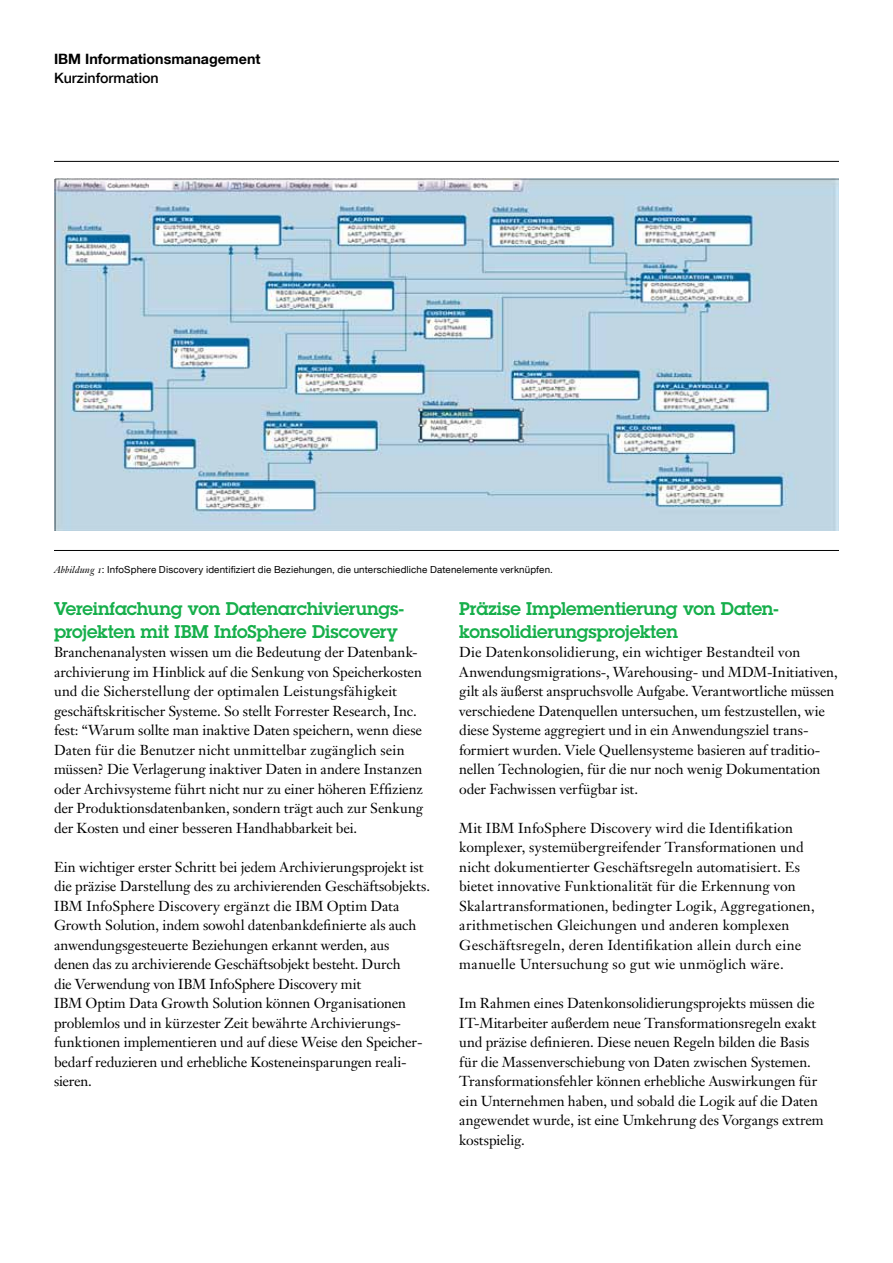
<style>
.page{position:relative;width:893px;height:1263px;background:#fff}
.page>*{position:absolute;margin:0;border:0;box-sizing:border-box;transform-origin:0 0}
.t1{font:600 18px/22.5px "Lubalin Graph Std";letter-spacing:-.01em;color:#16af4b}
.t2{font:14.25px/19.5px "Janson Text LT Std";letter-spacing:-.005em;color:#000}
.t3{font:700 14.25px "Helvetica Neue LT Com";color:#000}
.t4{font:500 14.25px "Helvetica Neue LT Com";color:#000}
.t5{font:9.75px "Helvetica Neue LT Com";letter-spacing:.015em;color:#000}
.s1{font-family:"Janson Text LT Std";font-style:italic}
</style>
<div class="page">
<img style="left:54px;top:179px;width:785px;height:352px">
<hr style="left:54px;top:161px;width:785px;height:1px;background:#000">
<hr style="left:54px;top:550px;width:785px;height:1px;background:#000">
<p class="t3" style="left:54px;top:50px;width:208px">IBM Informationsmanagement</p>
<p class="t4" style="left:54px;top:70px;width:106px">Kurzinformation</p>
<p class="t5" style="left:54px;top:564px;width:500px"><span class="s1">Abbildung 1</span>: InfoSphere Discovery identifiziert die Beziehungen, die unterschiedliche Datenelemente verknüpfen.</p>
<p class="t1" style="left:54px;top:597px;width:352px">Vereinfachung von Datenarchivierungs&shy;projekten mit IBM InfoSphere Discovery</p>
<p class="t2" style="left:54px;top:642px;width:371px">Branchenanalysten wissen um die Bedeutung der Datenbank&shy;archivierung im Hinblick auf die Senkung von Speicherkosten und die Sicherstellung der optimalen Leistungsfähigkeit geschäftskritischer Systeme. So stellt Forrester Research, Inc. fest: “Warum sollte man inaktive Daten speichern, wenn diese Daten für die Benutzer nicht unmittelbar zugänglich sein müssen? Die Verlagerung inaktiver Daten in andere Instanzen oder Archivsysteme führt nicht nur zu einer höheren Effizienz der Produktionsdatenbanken, sondern trägt auch zur Senkung der Kosten und einer besseren Handhabbarkeit bei.</p>
<p class="t2" style="left:54px;top:857px;width:377px">Ein wichtiger erster Schritt bei jedem Archivierungsprojekt ist die präzise Darstellung des zu archivierenden Geschäftsobjekts.<br>IBM InfoSphere Discovery ergänzt die IBM Optim Data Growth Solution, indem sowohl datenbankdefinierte als auch anwendungsgesteuerte Beziehungen erkannt werden, aus<br>denen das zu archivierende Geschäftsobjekt besteht. Durch<br>die Verwendung von IBM InfoSphere Discovery mit<br>IBM Optim Data Growth Solution können Organisationen problemlos und in kürzester Zeit bewährte Archivierungs&shy;funktionen implementieren und auf diese Weise den Speicher&shy;bedarf reduzieren und erhebliche Kosteneinsparungen reali&shy;sieren.</p>
<p class="t1" style="left:459px;top:597px;width:321px">Präzise Implementierung von Daten&shy;konsolidierungsprojekten</p>
<p class="t2" style="left:459px;top:642px;width:380px">Die Datenkonsolidierung, ein wichtiger Bestandteil von Anwendungsmigrations-, Warehousing- und MDM-Initiativen, gilt als äußerst anspruchsvolle Aufgabe. Verantwortliche müssen verschiedene Datenquellen untersuchen, um festzustellen, wie diese Systeme aggregiert und in ein Anwendungsziel trans&shy;formiert wurden. Viele Quellensysteme basieren auf traditio&shy;nellen Technologien, für die nur noch wenig Dokumentation oder Fachwissen verfügbar ist.</p>
<p class="t2" style="left:459px;top:818px;width:357px">Mit IBM InfoSphere Discovery wird die Identifikation komplexer, systemübergreifender Transformationen und nicht dokumentierter Geschäftsregeln automatisiert. Es bietet innovative Funktionalität für die Erkennung von Skalartransformationen, bedingter Logik, Aggregationen, arithmetischen Gleichungen und anderen komplexen Geschäftsregeln, deren Identifikation allein durch eine manuelle Untersuchung so gut wie unmöglich wäre.</p>
<p class="t2" style="left:459px;top:993px;width:366px">Im Rahmen eines Datenkonsolidierungsprojekts müssen die IT-Mitarbeiter außerdem neue Transformationsregeln exakt und präzise definieren. Diese neuen Regeln bilden die Basis für die Massenverschiebung von Daten zwischen Systemen.<br>Transformationsfehler können erhebliche Auswirkungen für ein Unternehmen haben, und sobald die Logik auf die Daten angewendet wurde, ist eine Umkehrung des Vorgangs extrem kostspielig.</p>
</div>
